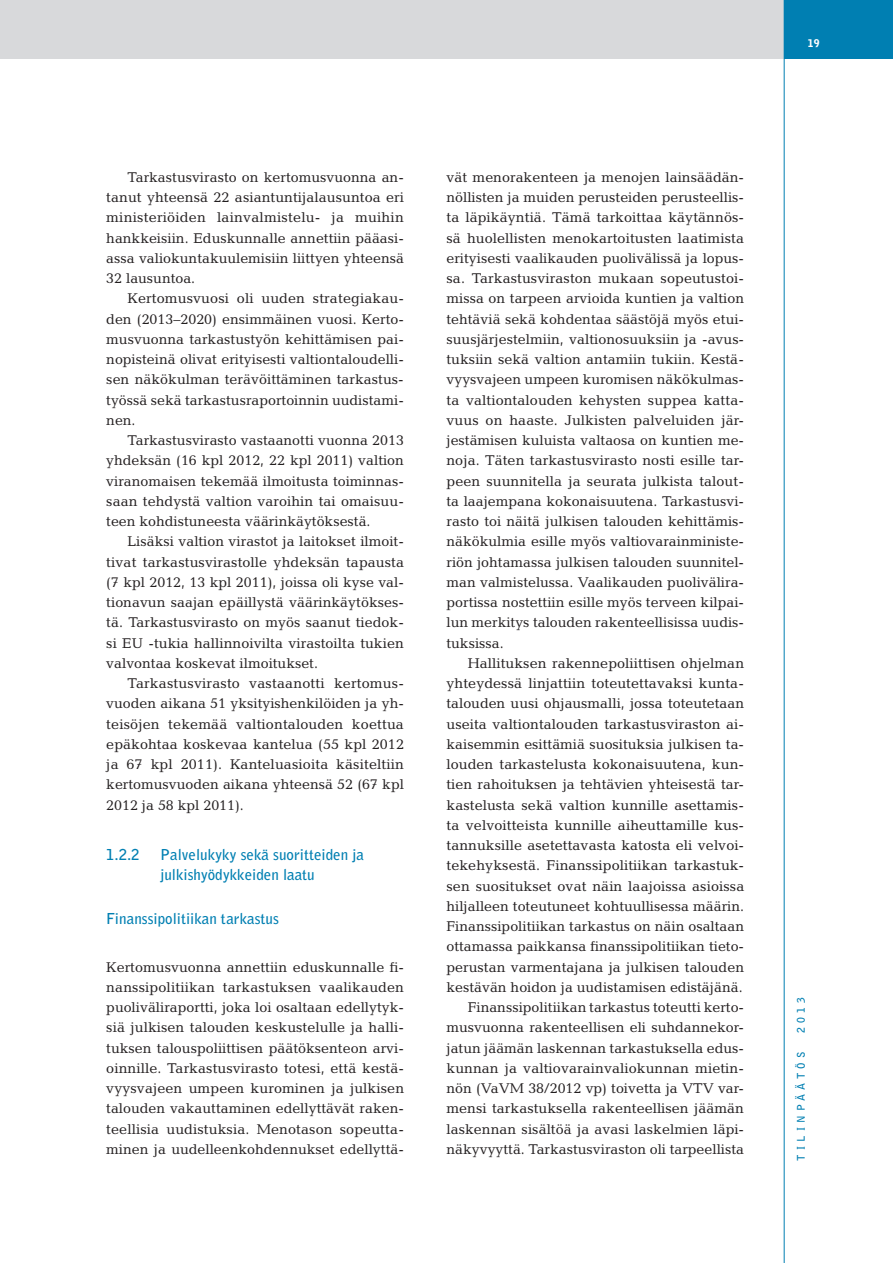
<style>
.page{position:relative;width:893px;height:1263px;background:#fff}
.page>*{position:absolute;margin:0;border:0;box-sizing:border-box;transform-origin:0 0}
.t1{font:700 15px/20.2px "Bell Gothic Std";color:#007fb2}
.t2{font:14.25px/20.2px "Candida Std";color:#231f20;text-align:justify}
.t3{font:700 10.5px "Bell Gothic Std";letter-spacing:.4em;color:#007fb2}
.t4{font:900 10.5px "Bell Gothic Std";color:#fff}
</style>
<div class="page">
<div style="left:0;top:0;width:874px;height:59px;background:#d8d9db"></div>
<div style="left:784px;top:0;width:109px;height:59px;background:#007fb2"></div>
<hr style="left:784px;top:0;width:1px;height:1263px;background:#007fb2">
<p class="t2" style="left:106px;top:167px;width:299px;text-indent:21px">Tarkastusvirasto on kertomusvuonna an&shy;tanut yhteensä 22 asiantuntijalausuntoa eri ministeriöiden lainvalmistelu- ja muihin hankkeisiin. Eduskunnalle annettiin pääasi&shy;assa valiokuntakuulemisiin liittyen yhteensä 32 lausuntoa.</p>
<p class="t2" style="left:106px;top:288px;width:299px;text-indent:21px">Kertomusvuosi oli uuden strategiakau&shy;den (2013–2020) ensimmäinen vuosi. Kerto&shy;musvuonna tarkastustyön kehittämisen pai&shy;nopisteinä olivat erityisesti valtiontaloudelli&shy;sen näkökulman terävöittäminen tarkastus&shy;työssä sekä tarkastusraportoinnin uudistami&shy;nen.</p>
<p class="t2" style="left:106px;top:430px;width:299px;text-indent:21px">Tarkastusvirasto vastaanotti vuonna 2013 yhdeksän (16 kpl 2012, 22 kpl 2011) valtion viranomaisen tekemää ilmoitusta toiminnas&shy;saan tehdystä valtion varoihin tai omaisuu&shy;teen kohdistuneesta väärinkäytöksestä.</p>
<p class="t2" style="left:106px;top:531px;width:299px;text-indent:21px">Lisäksi valtion virastot ja laitokset ilmoit&shy;tivat tarkastusvirastolle yhdeksän tapausta (7 kpl 2012, 13 kpl 2011), joissa oli kyse val&shy;tionavun saajan epäillystä väärinkäytökses&shy;tä. Tarkastusvirasto on myös saanut tiedok&shy;si EU -tukia hallinnoivilta virastoilta tukien valvontaa koskevat ilmoitukset.</p>
<p class="t2" style="left:106px;top:673px;width:299px;text-indent:21px">Tarkastusvirasto vastaanotti kertomus&shy;vuoden aikana 51 yksityishenkilöiden ja yh&shy;teisöjen tekemää valtiontalouden koettua epäkohtaa koskevaa kantelua (55 kpl 2012 ja 67 kpl 2011). Kanteluasioita käsiteltiin kertomusvuoden aikana yhteensä 52 (67 kpl 2012 ja 58 kpl 2011).</p>
<p class="t1" style="left:106px;top:844px;width:35px">1.2.2</p>
<p class="t1" style="left:160px;top:844px;width:205px">Palvelukyky sekä suoritteiden ja julkishyödykkeiden laatu</p>
<p class="t1" style="left:106px;top:909px;width:174px">Finanssipolitiikan tarkastus</p>
<p class="t2" style="left:106px;top:957px;width:299px">Kertomusvuonna annettiin eduskunnalle fi&shy;nanssipolitiikan tarkastuksen vaalikauden puoliväliraportti, joka loi osaltaan edellytyk&shy;siä julkisen talouden keskustelulle ja halli&shy;tuksen talouspoliittisen päätöksenteon arvi&shy;oinnille. Tarkastusvirasto totesi, että kestä&shy;vyysvajeen umpeen kurominen ja julkisen talouden vakauttaminen edellyttävät raken&shy;teellisia uudistuksia. Menotason sopeutta&shy;minen ja uudelleenkohdennukset edellyttä-</p>
<p class="t2" style="left:446px;top:167px;width:299px">vät menorakenteen ja menojen lainsäädän&shy;nöllisten ja muiden perusteiden perusteellis&shy;ta läpikäyntiä. Tämä tarkoittaa käytännös&shy;sä huolellisten menokartoitusten laatimista erityisesti vaalikauden puolivälissä ja lopus&shy;sa. Tarkastusviraston mukaan sopeutustoi&shy;missa on tarpeen arvioida kuntien ja valtion tehtäviä sekä kohdentaa säästöjä myös etui&shy;suusjärjestelmiin, valtionosuuksiin ja -avus&shy;tuksiin sekä valtion antamiin tukiin. Kestä&shy;vyysvajeen umpeen kuromisen näkökulmas&shy;ta valtiontalouden kehysten suppea katta&shy;vuus on haaste. Julkisten palveluiden jär&shy;jestämisen kuluista valtaosa on kuntien me&shy;noja. Täten tarkastusvirasto nosti esille tar&shy;peen suunnitella ja seurata julkista talout&shy;ta laajempana kokonaisuutena. Tarkastusvi&shy;rasto toi näitä julkisen talouden kehittämis&shy;näkökulmia esille myös valtiovarainministe&shy;riön johtamassa julkisen talouden suunnitel&shy;man valmistelussa. Vaalikauden puolivälira&shy;portissa nostettiin esille myös terveen kilpai&shy;lun merkitys talouden rakenteellisissa uudis&shy;tuksissa.</p>
<p class="t2" style="left:446px;top:653px;width:299px;text-align:right">Hallituksen rakennepoliittisen ohjelman yhteydessä linjattiin toteutettavaksi kunta&shy;talouden uusi ohjausmalli, jossa toteutetaan useita valtiontalouden tarkastusviraston ai&shy;kaisemmin esittämiä suosituksia julkisen ta&shy;louden tarkastelusta kokonaisuutena, kun&shy;tien rahoituksen ja tehtävien yhteisestä tar&shy;kastelusta sekä valtion kunnille asettamis&shy;ta velvoitteista kunnille aiheuttamille kus&shy;tannuksille asetettavasta katosta eli velvoi&shy;tekehyksestä. Finanssipolitiikan tarkastuk&shy;sen suositukset ovat näin laajoissa asioissa hiljalleen toteutuneet kohtuullisessa määrin.<br>Finanssipolitiikan tarkastus on näin osaltaan ottamassa paikkansa finanssipolitiikan tieto&shy;perustan varmentajana ja julkisen talouden kestävän hoidon ja uudistamisen edistäjänä.<br>Finanssipolitiikan tarkastus toteutti kerto&shy;musvuonna rakenteellisen eli suhdannekor&shy;jatun jäämän laskennan tarkastuksella edus&shy;kunnan ja valtiovarainvaliokunnan mietin&shy;nön (VaVM 38/2012 vp) toivetta ja VTV var&shy;mensi tarkastuksella rakenteellisen jäämän laskennan sisältöä ja avasi laskelmien läpi&shy;näkyvyyttä. Tarkastusviraston oli tarpeellista</p>
<p class="t4" style="left:808px;top:37px;width:13px">19</p>
<p class="t3" style="left:795px;top:1033px;width:37px;rotate:-90deg">2013</p>
<p class="t3" style="left:795px;top:1161px;width:111px;rotate:-90deg">TILINPÄÄTÖS</p>
</div>
